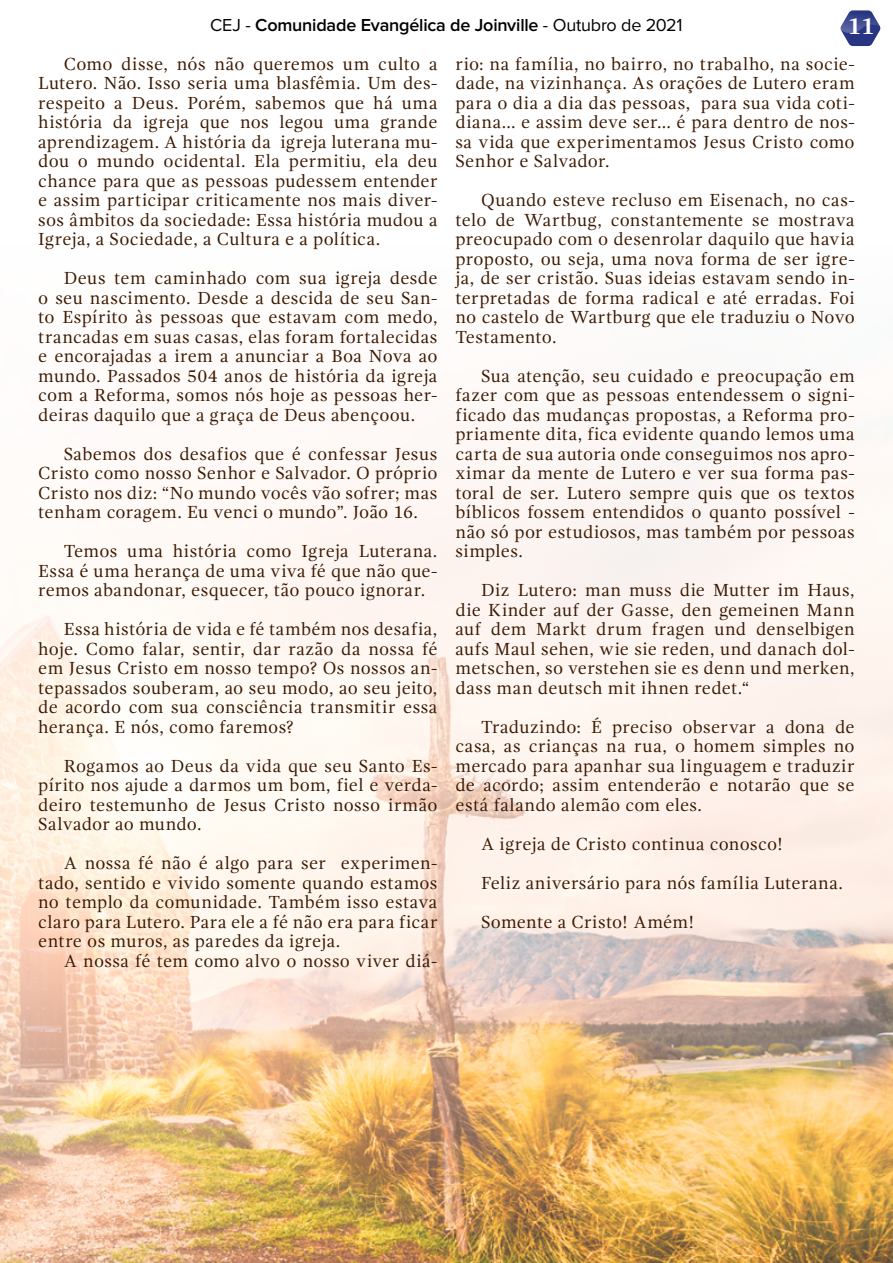
<style>
.page{position:relative;width:893px;height:1263px;background:#fff}
.page>*{position:absolute;margin:0;border:0;box-sizing:border-box;transform-origin:0 0}
.t1{font:700 24px "Gandhi Serif";color:#fff}
.t2{font:18px/19.5px "Gandhi Serif";letter-spacing:.015em;color:#3c1900;text-align:justify}
.t3{font:600 18px "Proxima Nova";letter-spacing:-.01em;color:#000}
.s1{font-weight:400}
</style>
<div class="page">
<svg style="left:841px;top:10px;width:39px;height:36px"></svg>
<img style="left:271px;top:550px;width:622px;height:713px">
<img style="left:0;top:620px;width:271px;height:643px">
<div style="left:35px;top:53px;width:827px;height:921px;background:#fff;opacity:.75"></div>
<p class="t3" style="left:210px;top:17px;width:474px"><span class="s1">CEJ -</span> Comunidade Evangélica de Joinville <span class="s1">- Outubro de 2021</span></p>
<h1 class="t1" style="left:848px;top:13px;width:28px">11</h1>
<p class="t2" style="left:38px;top:54px;width:401px;text-indent:26px">Como disse, nós não queremos um culto a Lutero. Não. Isso seria uma blasfêmia. Um des&shy;respeito a Deus. Porém, sabemos que há uma história da igreja que nos legou uma grande aprendizagem. A história da igreja luterana mu&shy;dou o mundo ocidental. Ela permitiu, ela deu chance para que as pessoas pudessem entender e assim participar criticamente nos mais diver&shy;sos âmbitos da sociedade: Essa história mudou a Igreja, a Sociedade, a Cultura e a política.</p>
<p class="t2" style="left:38px;top:269px;width:401px;text-indent:26px">Deus tem caminhado com sua igreja desde o seu nascimento. Desde a descida de seu San&shy;to Espírito às pessoas que estavam com medo, trancadas em suas casas, elas foram fortalecidas e encorajadas a irem a anunciar a Boa Nova ao mundo. Passados 504 anos de história da igreja com a Reforma, somos nós hoje as pessoas her&shy;deiras daquilo que a graça de Deus abençoou.</p>
<p class="t2" style="left:38px;top:444px;width:401px;text-indent:26px">Sabemos dos desafios que é confessar Jesus Cristo como nosso Senhor e Salvador. O próprio Cristo nos diz: “No mundo vocês vão sofrer; mas tenham coragem. Eu venci o mundo”. João 16.</p>
<p class="t2" style="left:38px;top:542px;width:401px;text-indent:26px">Temos uma história como Igreja Luterana.<br>Essa é uma herança de uma viva fé que não que&shy;remos abandonar, esquecer, tão pouco ignorar.</p>
<p class="t2" style="left:38px;top:620px;width:401px;text-indent:26px">Essa história de vida e fé também nos desafia, hoje. Como falar, sentir, dar razão da nossa fé em Jesus Cristo em nosso tempo? Os nossos an&shy;tepassados souberam, ao seu modo, ao seu jeito, de acordo com sua consciência transmitir essa herança. E nós, como faremos?</p>
<p class="t2" style="left:38px;top:756px;width:401px;text-indent:26px">Rogamos ao Deus da vida que seu Santo Es&shy;pírito nos ajude a darmos um bom, fiel e verda&shy;deiro testemunho de Jesus Cristo nosso irmão Salvador ao mundo.</p>
<p class="t2" style="left:38px;top:854px;width:401px;text-indent:26px">A nossa fé não é algo para ser experimen&shy;tado, sentido e vivido somente quando estamos no templo da comunidade. Também isso estava claro para Lutero. Para ele a fé não era para ficar entre os muros, as paredes da igreja.</p>
<p class="t2" style="left:64px;top:951px;width:375px">A nossa fé tem como alvo o nosso viver diá-</p>
<p class="t2" style="left:455px;top:54px;width:401px">rio: na família, no bairro, no trabalho, na socie&shy;dade, na vizinhança. As orações de Lutero eram para o dia a dia das pessoas, para sua vida coti&shy;diana... e assim deve ser... é para dentro de nos&shy;sa vida que experimentamos Jesus Cristo como Senhor e Salvador.</p>
<p class="t2" style="left:455px;top:190px;width:401px;text-indent:26px">Quando esteve recluso em Eisenach, no cas&shy;telo de Wartbug, constantemente se mostrava preocupado com o desenrolar daquilo que havia proposto, ou seja, uma nova forma de ser igre&shy;ja, de ser cristão. Suas ideias estavam sendo in&shy;terpretadas de forma radical e até erradas. Foi no castelo de Wartburg que ele traduziu o Novo Testamento.</p>
<p class="t2" style="left:455px;top:366px;width:401px;text-indent:26px">Sua atenção, seu cuidado e preocupação em fazer com que as pessoas entendessem o signi&shy;ficado das mudanças propostas, a Reforma pro&shy;priamente dita, fica evidente quando lemos uma carta de sua autoria onde conseguimos nos apro&shy;ximar da mente de Lutero e ver sua forma pas&shy;toral de ser. Lutero sempre quis que os textos bíblicos fossem entendidos o quanto possível - não só por estudiosos, mas também por pessoas simples.</p>
<p class="t2" style="left:455px;top:580px;width:401px;text-indent:26px">Diz Lutero: man muss die Mutter im Haus, die Kinder auf der Gasse, den gemeinen Mann auf dem Markt drum fragen und denselbigen aufs Maul sehen, wie sie reden, und danach dol&shy;metschen, so verstehen sie es denn und merken, dass man deutsch mit ihnen redet.“</p>
<p class="t2" style="left:455px;top:717px;width:401px;text-indent:26px">Traduzindo: É preciso observar a dona de casa, as crianças na rua, o homem simples no mercado para apanhar sua linguagem e traduzir de acordo; assim entenderão e notarão que se está falando alemão com eles.</p>
<p class="t2" style="left:481px;top:824px;width:364px;line-height:39px;text-align:left">A igreja de Cristo continua conosco!<br>Feliz aniversário para nós família Luterana.<br>Somente a Cristo! Amém!</p>
</div>
